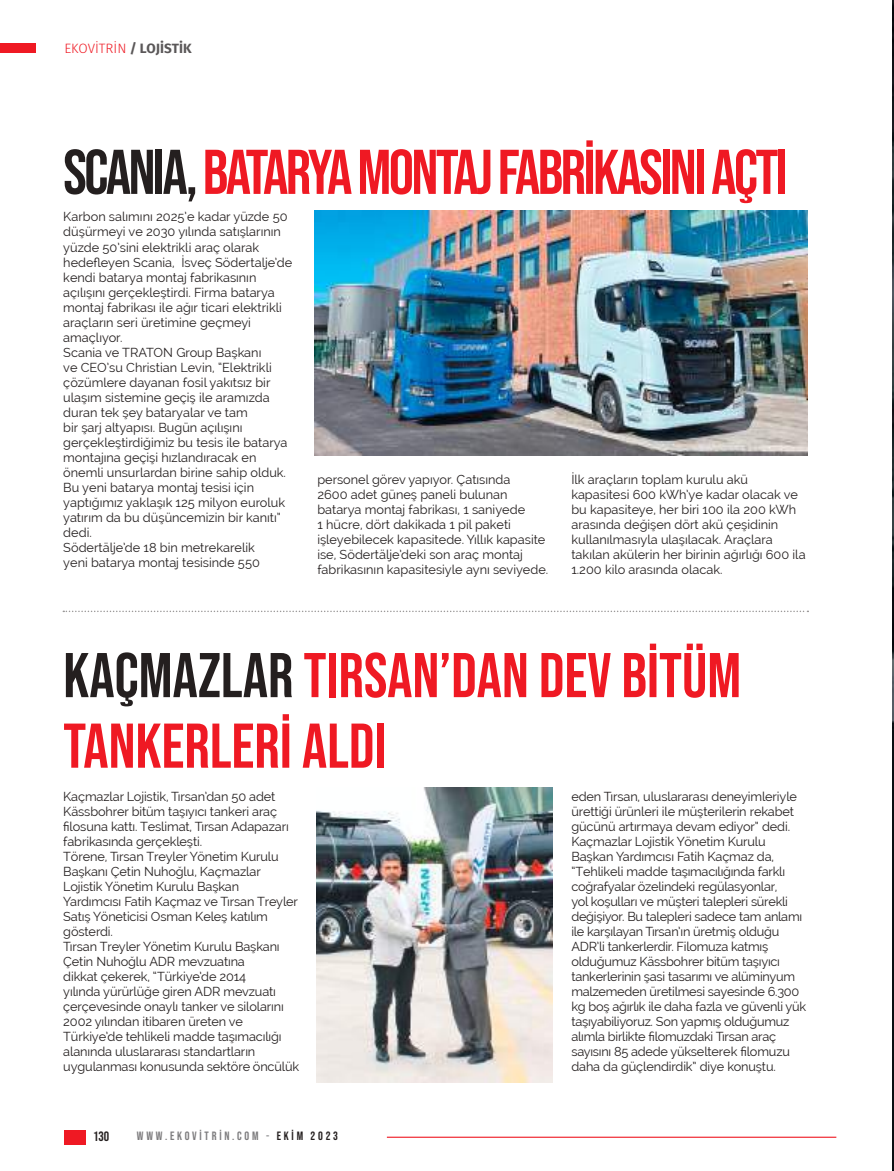
<style>
.page{position:relative;width:894px;height:1171px;background:#fff}
.page>*{position:absolute;margin:0;border:0;box-sizing:border-box;transform-origin:0 0}
.t1{font:63px/70.5px "Bebas Neue";letter-spacing:-.005em;color:#ef1923}
.t2{font:63px "Bebas Neue";letter-spacing:-.04em;color:#ef1923}
.t3{font:300 13.5px "Fira Sans";color:#ef1923}
.t4{font:13.5px "Bebas Neue";color:#241f1f}
.t5{font:12.75px/15px "Raleway";letter-spacing:-.01em;color:#241f1f}
.t6{font:12px "Bebas Neue";letter-spacing:.23em;color:#7d7c7e}
.s1{font-weight:700;color:#5a5758}
.s2{color:#241f1f}
.s3{color:#969698}
</style>
<div class="page">
<div style="left:0;top:43px;width:36px;height:10px;background:#ef1923"></div>
<div style="left:64px;top:1129px;width:22px;height:15px;background:#ef1923"></div>
<hr style="left:387px;top:1136px;width:449px;height:1px;background:#ef1923">
<svg style="left:63px;top:610px;width:745px;height:2px"></svg>
<img style="left:314px;top:210px;width:493px;height:245px">
<img style="left:316px;top:787px;width:236px;height:295px">
<img style="left:892px;top:1px;width:2px;height:1165px">
<p class="t3" style="left:64px;top:39px;width:129px">EKOVİTRİN <span class="s1">/ LOJİSTİK</span></p>
<h1 class="t2" style="left:63px;top:136px;width:726px"><span class="s2">SCANIA,</span> BATARYA MONTAJ FABRİKASINI AÇTI</h1>
<p class="t5" style="left:63px;top:209px;width:230px">Karbon salımını 2025’e kadar yüzde 50 düşürmeyi ve 2030 yılında satışlarının yüzde 50’sini elektrikli araç olarak hedefleyen Scania, İsveç Södertalje’de kendi batarya montaj fabrikasının açılışını gerçekleştirdi. Firma batarya montaj fabrikası ile ağır ticari elektrikli araçların seri üretimine geçmeyi amaçlıyor.<br>Scania ve TRATON Group Başkanı<br>ve CEO’su Christian Levin, “Elektrikli çözümlere dayanan fosil yakıtsız bir ulaşım sistemine geçiş ile aramızda duran tek şey bataryalar ve tam<br>bir şarj altyapısı. Bugün açılışını gerçekleştirdiğimiz bu tesis ile batarya montajına geçişi hızlandıracak en önemli unsurlardan birine sahip olduk.<br>Bu yeni batarya montaj tesisi için yaptığımız yaklaşık 125 milyon euroluk yatırım da bu düşüncemizin bir kanıtı” dedi.<br>Södertälje’de 18 bin metrekarelik<br>yeni batarya montaj tesisinde 550</p>
<p class="t5" style="left:317px;top:472px;width:232px">personel görev yapıyor. Çatısında<br>2600 adet güneş paneli bulunan batarya montaj fabrikası, 1 saniyede<br>1 hücre, dört dakikada 1 pil paketi işleyebilecek kapasitede. Yıllık kapasite ise, Södertälje’deki son araç montaj fabrikasının kapasitesiyle aynı seviyede.</p>
<p class="t5" style="left:571px;top:472px;width:236px">İlk araçların toplam kurulu akü kapasitesi 600 kWh’ye kadar olacak ve bu kapasiteye, her biri 100 ila 200 kWh arasında değişen dört akü çeşidinin kullanılmasıyla ulaşılacak. Araçlara takılan akülerin her birinin ağırlığı 600 ila 1.200 kilo arasında olacak.</p>
<h1 class="t1" style="left:63px;top:639px;width:679px"><span class="s2">KAÇMAZLAR</span> TIRSAN’DAN DEV BİTÜM<br>TANKERLERİ ALDI</h1>
<p class="t5" style="left:63px;top:788px;width:238px">Kaçmazlar Lojistik, Tırsan’dan 50 adet Kässbohrer bitüm taşıyıcı tankeri araç filosuna kattı. Teslimat, Tırsan Adapazarı fabrikasında gerçekleşti.<br>Törene, Tırsan Treyler Yönetim Kurulu Başkanı Çetin Nuhoğlu, Kaçmazlar Lojistik Yönetim Kurulu Başkan Yardımcısı Fatih Kaçmaz ve Tırsan Treyler Satış Yöneticisi Osman Keleş katılım gösterdi.<br>Tırsan Treyler Yönetim Kurulu Başkanı Çetin Nuhoğlu ADR mevzuatına<br>dikkat çekerek, “Türkiye’de 2014<br>yılında yürürlüğe giren ADR mevzuatı çerçevesinde onaylı tanker ve silolarını 2002 yılından itibaren üreten ve Türkiye’de tehlikeli madde taşımacılığı alanında uluslararası standartların uygulanması konusunda sektöre öncülük</p>
<p class="t5" style="left:571px;top:788px;width:236px">eden Tırsan, uluslararası deneyimleriyle ürettiği ürünleri ile müşterilerin rekabet gücünü artırmaya devam ediyor” dedi.<br>Kaçmazlar Lojistik Yönetim Kurulu Başkan Yardımcısı Fatih Kaçmaz da, “Tehlikeli madde taşımacılığında farklı coğrafyalar özelindeki regülasyonlar,<br>yol koşulları ve müşteri talepleri sürekli değişiyor. Bu talepleri sadece tam anlamı ile karşılayan Tırsan’ın üretmiş olduğu ADR’li tankerlerdir. Filomuza katmış olduğumuz Kässbohrer bitüm taşıyıcı tankerlerinin şasi tasarımı ve alüminyum malzemeden üretilmesi sayesinde 6.300 kg boş ağırlık ile daha fazla ve güvenli yük taşıyabiliyoruz. Son yapmış olduğumuz alımla birlikte filomuzdaki Tırsan araç sayısını 85 adede yükselterek filomuzu daha da güçlendirdik” diye konuştu.</p>
<p class="t4" style="left:93px;top:1127px;width:18px">130</p>
<p class="t6" style="left:137px;top:1129px;width:203px">WWW.EKOVİTRİN.COM <span class="s3">-</span> <span class="s2">EKİM 2023</span></p>
</div>
